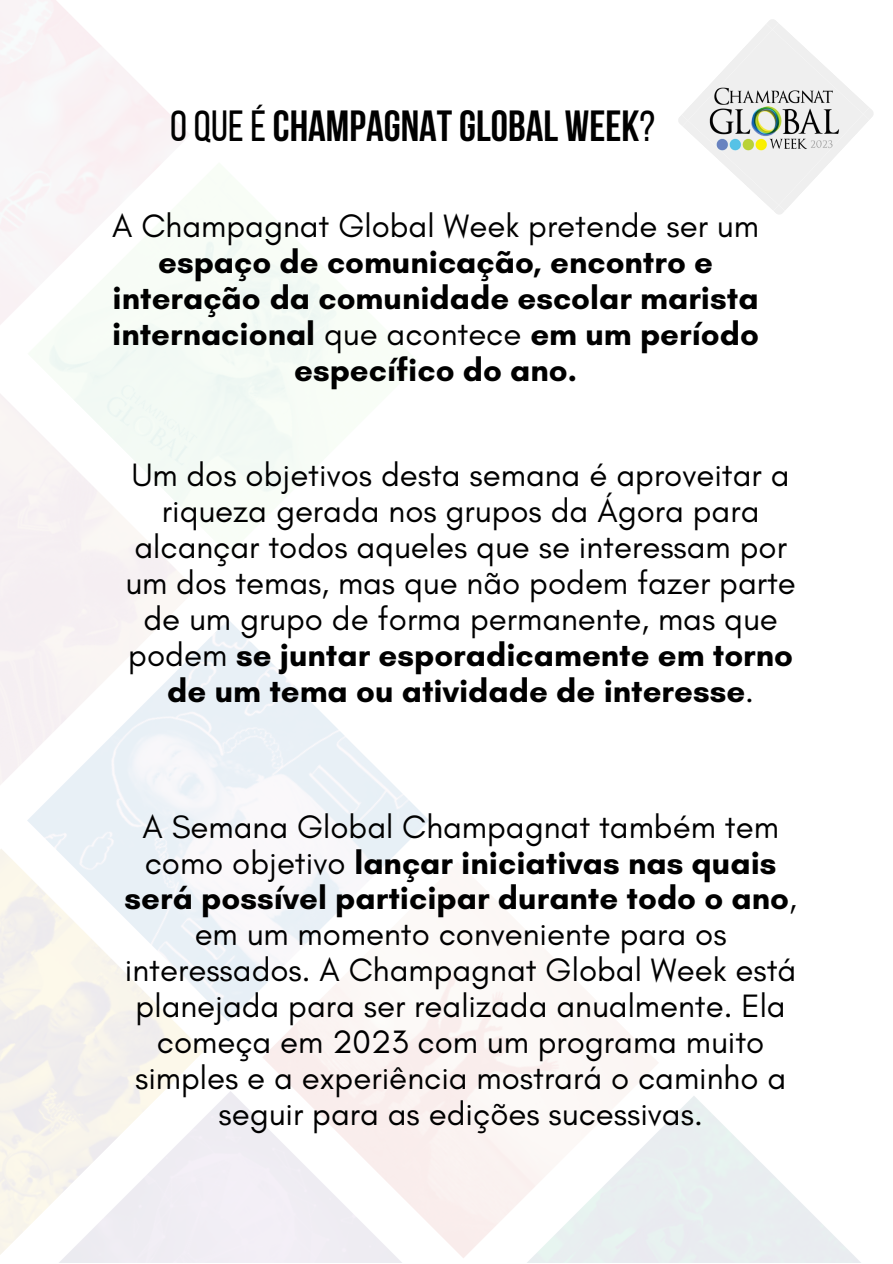
<style>
.page{position:relative;width:893px;height:1264px;background:#fff}
.page>*{position:absolute;margin:0;border:0;box-sizing:border-box;transform-origin:0 0}
.t1{font:700 43.5px "Bebas Neue";color:#000}
.t2{font:33px/36px "Glacial Indifference";color:#000;text-align:center}
.t3{font:700 33px/36px "Glacial Indifference";color:#000;text-align:center}
.s1{font-weight:400}
.s2{font-weight:700}
</style>
<div class="page">
<svg style="left:678px;top:19px;width:195px;height:195px"></svg>
<img style="left:704px;top:85px;width:143px;height:68px">
<img style="left:27px;top:619px;width:402px;height:402px">
<img style="left:0;top:848px;width:204px;height:408px">
<img style="left:262px;top:861px;width:396px;height:397px">
<img style="left:515px;top:1095px;width:345px;height:167px">
<p class="t1" style="left:170px;top:108px;width:486px"><span class="s1">O QUEÉ</span>CHAMPAGNATGLOBAL WEEK<span class="s1">?</span></p>
<p class="t3" style="left:112px;top:207px;width:648px"><span class="s1">A Champagnat Global Week pretende ser um </span>espaço de comunicação, encontro e interação da comunidade escolar marista internacional <span class="s1">que acontece</span> em um período específico do ano.</p>
<p class="t2" style="left:125px;top:456px;width:672px">Um dos objetivos desta semana é aproveitar a riqueza gerada nos grupos da Ágora para alcançar todos aqueles que se interessam por um dos temas, mas que não podem fazer parte de um grupo de forma permanente, mas que podem <span class="s2">se juntar esporadicamente em torno de um tema ou atividade de interesse</span>.</p>
<p class="t2" style="left:125px;top:808px;width:673px">A Semana Global Champagnat também tem como objetivo <span class="s2">lançar iniciativas nas quais será possível participar durante todo o ano</span>, em um momento conveniente para os interessados. A Champagnat Global Week está planejada para ser realizada anualmente. Ela começa em 2023 com um programa muito simples e a experiência mostrará o caminho a seguir para as edições sucessivas.</p>
</div>
